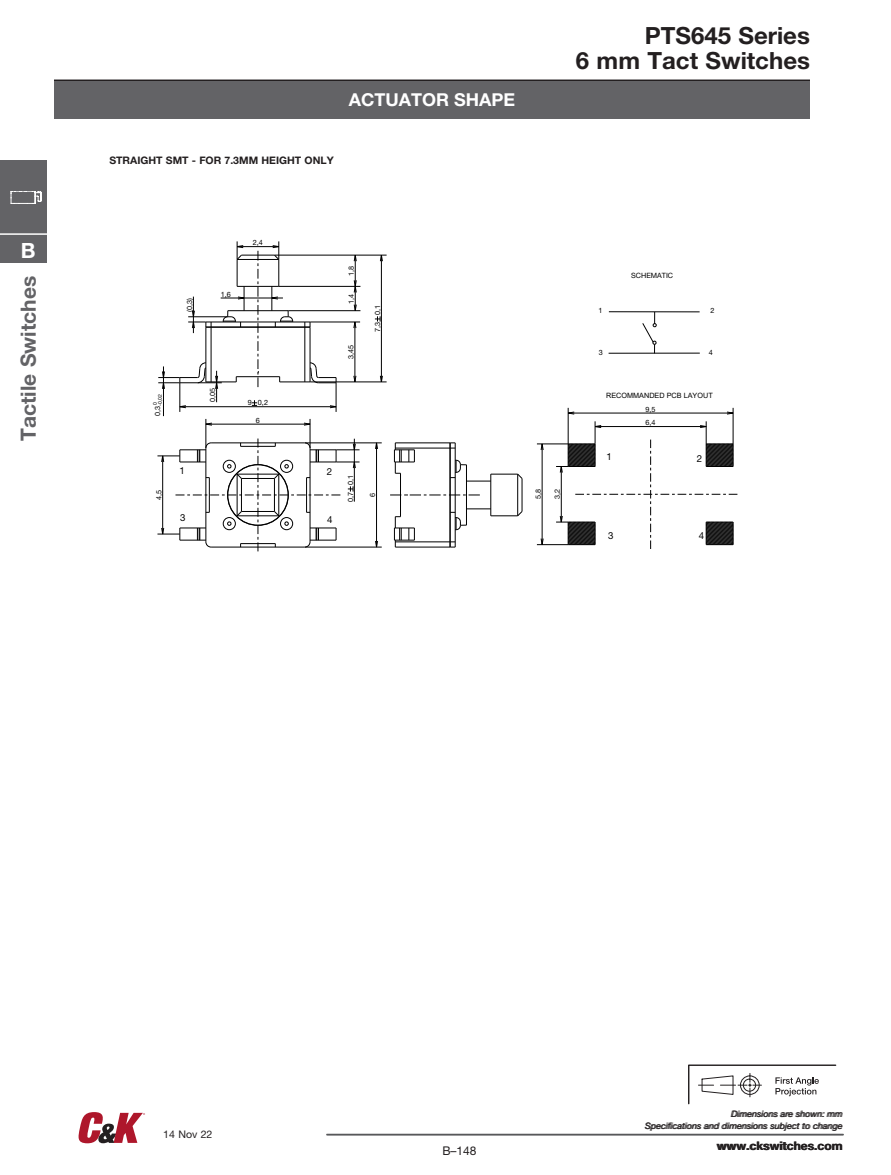
<style>
.page{position:relative;width:891px;height:1175px;background:#fff}
.page>*{position:absolute;margin:0;border:0;box-sizing:border-box;transform-origin:0 0}
.Page_head_right{font:700 23.7px "Helvetica Neue LT Std";color:#231f20}
.t1{font:700 21px "Helvetica Neue LT Std";color:#636366}
.t2{font:700 21px "Helvetica Neue LT Std";color:#fff}
.Category_head_-_wht{font:700 17.85px "Helvetica Neue LT Std";color:#fff}
.t3{font:12px "Helvetica Neue LT Std";color:#231f20}
.footer-url{font:700 11.85px "Helvetica Neue LT Std";color:#231f20}
.footer-url-2{font:10.5px "Helvetica Neue LT Std";color:#231f20}
.t4{font:700 10.35px "Helvetica Neue LT Std";color:#231f20}
.t5{font:9.75px "Helvetica Neue LT Std";color:#000}
.footer-dim{font:italic 8.85px/11.9px "Helvetica Neue LT Std";color:#231f20;text-align:right}
.t6{font:7.2px "Helvetica Neue LT Std";color:#000}
.t7{font:7.2px "Arial";color:#000}
.t8{font:5.1px/5.1px "Helvetica Neue LT Std";color:#000}
</style>
<div class="page">
<div style="left:0;top:160px;width:47px;height:102px;background:#636366"></div>
<svg style="left:10px;top:191px;width:32px;height:13px"></svg>
<hr style="left:0;top:233px;width:47px;height:2px;background:#fff">
<hr style="left:327px;top:1133px;width:517px;height:2px;background:#57585a">
<hr style="left:54px;top:80px;width:756px;height:1px;background:#231f20">
<div style="left:54px;top:81px;width:756px;height:37px;background:#636366"></div>
<hr style="left:326px;top:1133px;width:517px;height:2px;background:#57585a">
<svg style="left:79px;top:1112px;width:66px;height:31px"></svg>
<svg style="left:252px;top:400px;width:5px;height:6px"></svg>
<svg style="left:375px;top:316px;width:6px;height:5px"></svg>
<hr style="left:609px;top:353px;width:91px;height:1px;background:#000">
<hr style="left:609px;top:311px;width:91px;height:1px;background:#000">
<hr style="left:206px;top:381px;width:30px;height:1px;background:#000">
<hr style="left:280px;top:381px;width:30px;height:1px;background:#000">
<hr style="left:236px;top:376px;width:44px;height:1px;background:#000">
<hr style="left:206px;top:327px;width:1px;height:55px;background:#000">
<hr style="left:211px;top:327px;width:1px;height:55px;background:#000">
<hr style="left:206px;top:327px;width:104px;height:1px;background:#000">
<hr style="left:206px;top:322px;width:104px;height:1px;background:#000">
<hr style="left:228px;top:310px;width:60px;height:1px;background:#000">
<hr style="left:237px;top:286px;width:42px;height:1px;background:#000">
<hr style="left:305px;top:327px;width:1px;height:55px;background:#000">
<svg style="left:305px;top:322px;width:6px;height:6px"></svg>
<hr style="left:310px;top:327px;width:1px;height:55px;background:#000">
<hr style="left:237px;top:259px;width:42px;height:1px;background:#000">
<hr style="left:241px;top:255px;width:33px;height:1px;background:#000">
<hr style="left:400px;top:473px;width:1px;height:43px;background:#000">
<hr style="left:395px;top:547px;width:55px;height:1px;background:#000">
<hr style="left:395px;top:541px;width:55px;height:1px;background:#000">
<svg style="left:450px;top:541px;width:5px;height:7px"></svg>
<svg style="left:394px;top:516px;width:21px;height:31px"></svg>
<hr style="left:450px;top:443px;width:1px;height:104px;background:#000">
<hr style="left:455px;top:443px;width:1px;height:104px;background:#000">
<hr style="left:466px;top:465px;width:1px;height:60px;background:#000">
<hr style="left:491px;top:474px;width:1px;height:42px;background:#000">
<svg style="left:394px;top:443px;width:21px;height:31px"></svg>
<hr style="left:395px;top:448px;width:55px;height:1px;background:#000">
<svg style="left:450px;top:442px;width:5px;height:7px"></svg>
<hr style="left:395px;top:442px;width:55px;height:1px;background:#000">
<hr style="left:517px;top:474px;width:1px;height:42px;background:#000">
<hr style="left:522px;top:478px;width:1px;height:33px;background:#000">
<svg style="left:642px;top:312px;width:14px;height:41px"></svg>
<svg style="left:450px;top:460px;width:72px;height:22px"></svg>
<svg style="left:450px;top:508px;width:72px;height:22px"></svg>
<svg style="left:375px;top:443px;width:3px;height:6px"></svg>
<svg style="left:375px;top:540px;width:3px;height:7px"></svg>
<svg style="left:380px;top:375px;width:3px;height:8px"></svg>
<svg style="left:380px;top:254px;width:3px;height:7px"></svg>
<svg style="left:354px;top:254px;width:3px;height:7px"></svg>
<svg style="left:354px;top:280px;width:3px;height:13px"></svg>
<svg style="left:354px;top:304px;width:3px;height:8px"></svg>
<svg style="left:541px;top:538px;width:3px;height:8px"></svg>
<svg style="left:567px;top:411px;width:8px;height:3px"></svg>
<hr style="left:305px;top:547px;width:77px;height:1px;background:#000">
<hr style="left:305px;top:442px;width:77px;height:1px;background:#000">
<hr style="left:376px;top:443px;width:1px;height:104px;background:#000">
<hr style="left:163px;top:366px;width:1px;height:50px;background:#000">
<hr style="left:180px;top:406px;width:156px;height:1px;background:#000">
<hr style="left:193px;top:296px;width:1px;height:37px;background:#000">
<hr style="left:310px;top:381px;width:77px;height:1px;background:#000">
<svg style="left:158px;top:362px;width:64px;height:50px"></svg>
<hr style="left:216px;top:371px;width:1px;height:31px;background:#000">
<svg style="left:223px;top:241px;width:23px;height:86px"></svg>
<svg style="left:188px;top:310px;width:24px;height:18px"></svg>
<hr style="left:310px;top:322px;width:50px;height:1px;background:#000">
<hr style="left:188px;top:316px;width:39px;height:1px;background:#000">
<hr style="left:288px;top:310px;width:72px;height:1px;background:#000">
<svg style="left:270px;top:241px;width:23px;height:86px"></svg>
<hr style="left:221px;top:298px;width:62px;height:1px;background:#000">
<hr style="left:279px;top:286px;width:81px;height:1px;background:#000">
<hr style="left:275px;top:255px;width:112px;height:1px;background:#000">
<hr style="left:237px;top:246px;width:42px;height:1px;background:#000">
<svg style="left:310px;top:362px;width:28px;height:50px"></svg>
<hr style="left:355px;top:322px;width:1px;height:60px;background:#000">
<hr style="left:355px;top:255px;width:1px;height:56px;background:#000">
<hr style="left:381px;top:255px;width:1px;height:127px;background:#000">
<hr style="left:542px;top:444px;width:1px;height:100px;background:#000">
<hr style="left:568px;top:408px;width:1px;height:58px;background:#000">
<hr style="left:537px;top:544px;width:31px;height:1px;background:#000">
<hr style="left:537px;top:443px;width:31px;height:1px;background:#000">
<hr style="left:733px;top:408px;width:1px;height:58px;background:#000">
<hr style="left:568px;top:413px;width:165px;height:1px;background:#000">
<svg style="left:556px;top:421px;width:181px;height:128px"></svg>
<svg style="left:157px;top:419px;width:203px;height:132px"></svg>
<svg style="left:258px;top:251px;width:1px;height:136px"></svg>
<svg style="left:390px;top:495px;width:90px;height:1px"></svg>
<svg style="left:688px;top:1064px;width:148px;height:40px"></svg>
<h2 class="t2" style="left:21px;top:237px;width:16px">B</h2>
<h2 class="t1" style="left:15px;top:441px;width:167px;rotate:-90deg">Tactile Switches</h2>
<p class="Category_head_-_wht" style="left:349px;top:89px;width:168px">ACTUATOR SHAPE</p>
<p class="t4" style="left:109px;top:154px;width:226px">STRAIGHT SMT - FOR 7.3MM HEIGHT ONLY</p>
<p class="Page_head_right" style="left:645px;top:21px;width:167px">PTS645 Series</p>
<p class="Page_head_right" style="left:576px;top:46px;width:236px">6 mm Tact Switches</p>
<p class="t6" style="left:185px;top:311px;width:15px;rotate:-90deg">(0,3)</p>
<p class="t6" style="left:221px;top:290px;width:12px">1,6</p>
<p class="t6" style="left:253px;top:238px;width:12px">2,4</p>
<p class="t6" style="left:208px;top:402px;width:16px;rotate:-90deg">0,05</p>
<p class="t8" style="left:152px;top:406px;width:13px;rotate:-90deg">0 -0,02</p>
<p class="t6" style="left:248px;top:398px;width:22px">9 0,2</p>
<p class="t6" style="left:256px;top:416px;width:6px">6</p>
<p class="t6" style="left:153px;top:416px;width:12px;rotate:-90deg">0,3</p>
<p class="t6" style="left:347px;top:276px;width:12px;rotate:-90deg">1,8</p>
<p class="t6" style="left:347px;top:303px;width:12px;rotate:-90deg">1,4</p>
<p class="t6" style="left:347px;top:359px;width:16px;rotate:-90deg">3,45</p>
<p class="t6" style="left:373px;top:332px;width:28px;rotate:-90deg">7,3 0,1</p>
<p class="t6" style="left:155px;top:500px;width:12px;rotate:-90deg">4,5</p>
<p class="t5" style="left:179px;top:464px;width:7px">1</p>
<p class="t5" style="left:327px;top:466px;width:7px">2</p>
<p class="t5" style="left:180px;top:512px;width:7px">3</p>
<p class="t5" style="left:327px;top:513px;width:7px">4</p>
<p class="t6" style="left:346px;top:501px;width:28px;rotate:-90deg">0,7 0,1</p>
<p class="t6" style="left:368px;top:497px;width:6px;rotate:-90deg">6</p>
<p class="t6" style="left:534px;top:499px;width:12px;rotate:-90deg">5,8</p>
<p class="t6" style="left:553px;top:499px;width:12px;rotate:-90deg">3,2</p>
<p class="t6" style="left:631px;top:271px;width:43px">SCHEMATIC</p>
<p class="t6" style="left:599px;top:306px;width:6px">1</p>
<p class="t6" style="left:711px;top:306px;width:6px">2</p>
<p class="t6" style="left:599px;top:348px;width:6px">3</p>
<p class="t6" style="left:709px;top:348px;width:6px">4</p>
<p class="t7" style="left:606px;top:390px;width:108px">RECOMMANDED PCB LAYOUT</p>
<p class="t6" style="left:646px;top:405px;width:12px">9,5</p>
<p class="t5" style="left:607px;top:450px;width:7px">1</p>
<p class="t6" style="left:646px;top:418px;width:12px">6,4</p>
<p class="t5" style="left:697px;top:452px;width:7px">2</p>
<p class="t5" style="left:608px;top:530px;width:7px">3</p>
<p class="t5" style="left:699px;top:529px;width:7px">4</p>
<p class="footer-url-2" style="left:163px;top:1128px;width:51px">14 Nov 22</p>
<p class="t3" style="left:442px;top:1143px;width:36px">B–148</p>
<p class="footer-dim" style="left:645px;top:1107px;width:199px">Dimensions are shown: mm<br>Specifications and dimensions subject to change</p>
<p class="footer-url" style="left:717px;top:1138px;width:127px">www.ckswitches.com</p>
</div>
